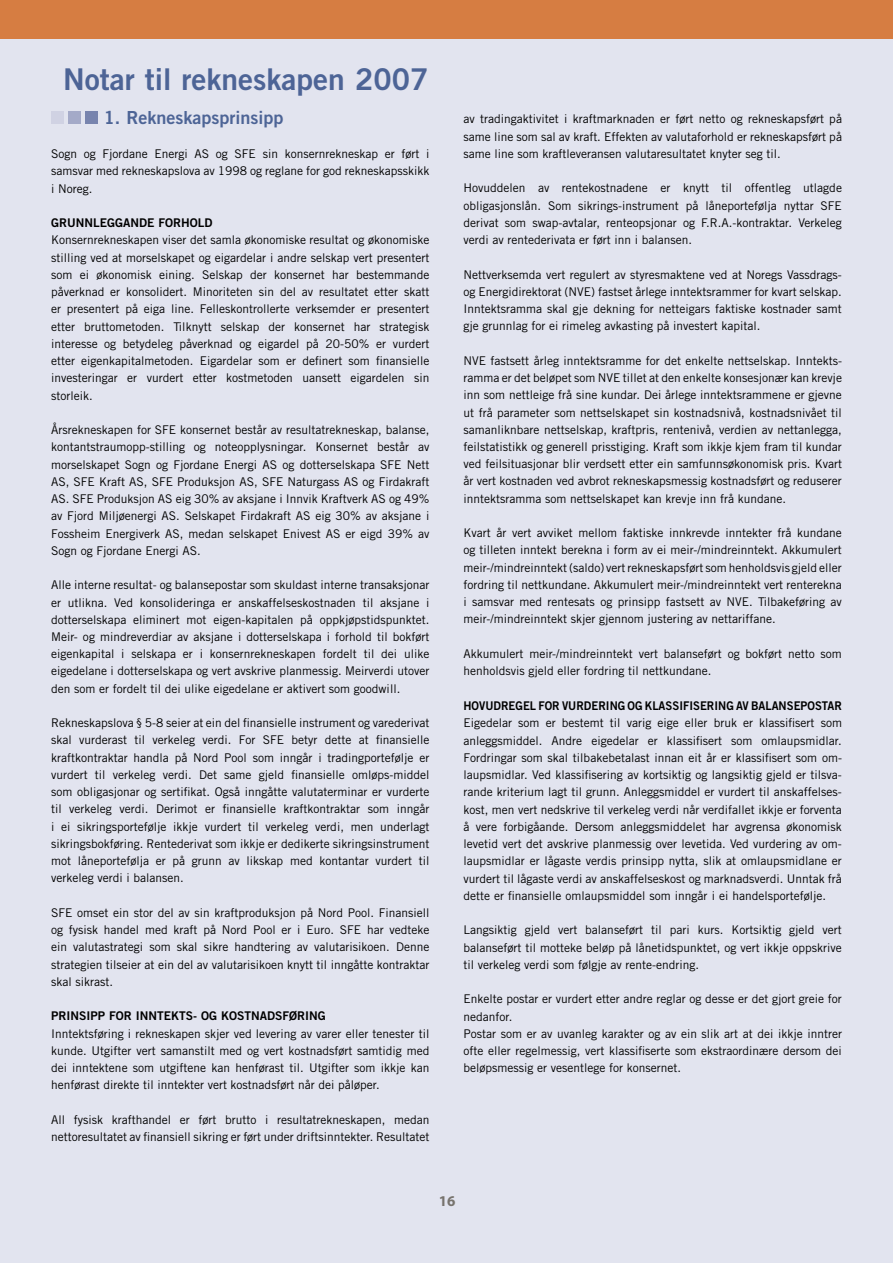
<style>
.page{position:relative;width:893px;height:1263px;background:#e2e4ef}
.page>*{position:absolute;margin:0;border:0;box-sizing:border-box;transform-origin:0 0}
.t1{font:30px "Trade Gothic Bold Two";color:#4d6496}
.t2{font:18px "Trade Gothic Bold Two";color:#4d6496}
.t3{font:700 15px "Myriad";color:#77736d}
.t4{font:12px/17.2px "Trade Gothic";color:#000;text-align:justify}
.t5{font:12px "Trade Gothic Bold Two";color:#000}
.t6{font:12px "Trade Gothic Bold Two";color:#000;scale:.94 1}
</style>
<div class="page">
<div style="left:0;top:0;width:893px;height:38px;background:#d67d42"></div>
<div style="left:51px;top:111px;width:13px;height:13px;background:#d0d2e3"></div>
<div style="left:68px;top:111px;width:13px;height:13px;background:#a4aac8"></div>
<div style="left:85px;top:111px;width:13px;height:13px;background:#7884ae"></div>
<h1 class="t1" style="left:63px;top:60px;width:367px">NOTAR TIL REKNESKAPEN 2007</h1>
<h2 class="t2" style="left:104px;top:106px;width:181px">1. REKNESKAPSPRINSIPP</h2>
<p class="t4" style="left:51px;top:145px;width:380px">Sogn og Fjordane Energi AS og SFE sin konsernrekneskap er ført i samsvar med rekneskapslova av 1998 og reglane for god rekneskapsskikk i Noreg.</p>
<p class="t5" style="left:51px;top:215px;width:163px">GRUNNLEGGANDE FORHOLD</p>
<p class="t4" style="left:51px;top:231px;width:380px">Konsernrekneskapen viser det samla økonomiske resultat og økonomiske stilling ved at morselskapet og eigardelar i andre selskap vert presentert som ei økonomisk eining. Selskap der konsernet har bestemmande påverknad er konsolidert. Minoriteten sin del av resultatet etter skatt er presentert på eiga line. Felleskontrollerte verksemder er presentert etter bruttometoden. Tilknytt selskap der konsernet har strategisk interesse og betydeleg påverknad og eigardel på 20-50% er vurdert etter eigenkapitalmetoden. Eigardelar som er definert som finansielle investeringar er vurdert etter kostmetoden uansett eigardelen sin storleik.</p>
<p class="t4" style="left:51px;top:421px;width:380px">Årsrekneskapen for SFE konsernet består av resultatrekneskap, balanse, kontantstraumopp-stilling og noteopplysningar. Konsernet består av morselskapet Sogn og Fjordane Energi AS og dotterselskapa SFE Nett AS, SFE Kraft AS, SFE Produksjon AS, SFE Naturgass AS og Firdakraft AS. SFE Produksjon AS eig 30% av aksjane i Innvik Kraftverk AS og 49% av Fjord Miljøenergi AS. Selskapet Firdakraft AS eig 30% av aksjane i Fossheim Energiverk AS, medan selskapet Enivest AS er eigd 39% av Sogn og Fjordane Energi AS.</p>
<p class="t4" style="left:51px;top:576px;width:380px">Alle interne resultat- og balansepostar som skuldast interne transaksjonar er utlikna. Ved konsolideringa er anskaffelseskostnaden til aksjane i dotterselskapa eliminert mot eigen-kapitalen på oppkjøpstidspunktet.<br>Meir- og mindreverdiar av aksjane i dotterselskapa i forhold til bokført eigenkapital i selskapa er i konsernrekneskapen fordelt til dei ulike eigedelane i dotterselskapa og vert avskrive planmessig. Meirverdi utover den som er fordelt til dei ulike eigedelane er aktivert som goodwill.</p>
<p class="t4" style="left:51px;top:714px;width:380px">Rekneskapslova § 5-8 seier at ein del finansielle instrument og varederivat skal vurderast til verkeleg verdi. For SFE betyr dette at finansielle kraftkontraktar handla på Nord Pool som inngår i tradingportefølje er vurdert til verkeleg verdi. Det same gjeld finansielle omløps-middel som obligasjonar og sertifikat. Også inngåtte valutaterminar er vurderte til verkeleg verdi. Derimot er finansielle kraftkontraktar som inngår i ei sikringsportefølje ikkje vurdert til verkeleg verdi, men underlagt sikringsbokføring. Rentederivat som ikkje er dedikerte sikringsinstrument mot låneportefølja er på grunn av likskap med kontantar vurdert til verkeleg verdi i balansen.</p>
<p class="t4" style="left:51px;top:904px;width:380px">SFE omset ein stor del av sin kraftproduksjon på Nord Pool. Finansiell og fysisk handel med kraft på Nord Pool er i Euro. SFE har vedteke ein valutastrategi som skal sikre handtering av valutarisikoen. Denne strategien tilseier at ein del av valutarisikoen knytt til inngåtte kontraktar skal sikrast.</p>
<p class="t5" style="left:51px;top:1009px;width:276px">PRINSIPP FOR INNTEKTS- OG KOSTNADSFØRING</p>
<p class="t4" style="left:51px;top:1025px;width:380px">Inntektsføring i rekneskapen skjer ved levering av varer eller tenester til kunde. Utgifter vert samanstilt med og vert kostnadsført samtidig med dei inntektene som utgiftene kan henførast til. Utgifter som ikkje kan henførast direkte til inntekter vert kostnadsført når dei påløper.</p>
<p class="t4" style="left:51px;top:1111px;width:380px">All fysisk krafthandel er ført brutto i resultatrekneskapen, medan nettoresultatet av finansiell sikring er ført under driftsinntekter. Resultatet</p>
<p class="t4" style="left:463px;top:110px;width:380px">av tradingaktivitet i kraftmarknaden er ført netto og rekneskapsført på same line som sal av kraft. Effekten av valutaforhold er rekneskapsført på same line som kraftleveransen valutaresultatet knyter seg til.</p>
<p class="t4" style="left:463px;top:179px;width:380px">Hovuddelen av rentekostnadene er knytt til offentleg utlagde obligasjonslån. Som sikrings-instrument på låneportefølja nyttar SFE derivat som swap-avtalar, renteopsjonar og F.R.A.-kontraktar. Verkeleg verdi av rentederivata er ført inn i balansen.</p>
<p class="t4" style="left:463px;top:265px;width:380px">Nettverksemda vert regulert av styresmaktene ved at Noregs Vassdrags&shy;og Energidirektorat (NVE) fastset årlege inntektsrammer for kvart selskap.<br>Inntektsramma skal gje dekning for netteigars faktiske kostnader samt gje grunnlag for ei rimeleg avkasting på investert kapital.</p>
<p class="t4" style="left:463px;top:352px;width:380px">NVE fastsett årleg inntektsramme for det enkelte nettselskap. Inntekts&shy;ramma er det beløpet som NVE tillet at den enkelte konsesjonær kan krevje inn som nettleige frå sine kundar. Dei årlege inntektsrammene er gjevne ut frå parameter som nettselskapet sin kostnadsnivå, kostnadsnivået til samanliknbare nettselskap, kraftpris, rentenivå, verdien av nettanlegga, feilstatistikk og generell prisstiging. Kraft som ikkje kjem fram til kundar ved feilsituasjonar blir verdsett etter ein samfunnsøkonomisk pris. Kvart år vert kostnaden ved avbrot rekneskapsmessig kostnadsført og reduserer inntektsramma som nettselskapet kan krevje inn frå kundane.</p>
<p class="t4" style="left:463px;top:524px;width:380px">Kvart år vert avviket mellom faktiske innkrevde inntekter frå kundane og tilleten inntekt berekna i form av ei meir-/mindreinntekt. Akkumulert meir-/mindreinntekt (saldo) vert rekneskapsført som henholdsvis gjeld eller fordring til nettkundane. Akkumulert meir-/mindreinntekt vert renterekna i samsvar med rentesats og prinsipp fastsett av NVE. Tilbakeføring av meir-/mindreinntekt skjer gjennom justering av nettariffane.</p>
<p class="t4" style="left:463px;top:645px;width:380px">Akkumulert meir-/mindreinntekt vert balanseført og bokført netto som henholdsvis gjeld eller fordring til nettkundane.</p>
<p class="t6" style="left:463px;top:698px;width:404px">HOVUDREGEL FOR VURDERING OG KLASSIFISERING AV BALANSEPOSTAR</p>
<p class="t4" style="left:463px;top:714px;width:380px">Eigedelar som er bestemt til varig eige eller bruk er klassifisert som anleggsmiddel. Andre eigedelar er klassifisert som omlaupsmidlar.<br>Fordringar som skal tilbakebetalast innan eit år er klassifisert som om&shy;laupsmidlar. Ved klassifisering av kortsiktig og langsiktig gjeld er tilsva&shy;rande kriterium lagt til grunn. Anleggsmiddel er vurdert til anskaffelses&shy;kost, men vert nedskrive til verkeleg verdi når verdifallet ikkje er forventa å vere forbigåande. Dersom anleggsmiddelet har avgrensa økonomisk levetid vert det avskrive planmessig over levetida. Ved vurdering av om&shy;laupsmidlar er lågaste verdis prinsipp nytta, slik at omlaupsmidlane er vurdert til lågaste verdi av anskaffelseskost og marknadsverdi. Unntak frå dette er finansielle omlaupsmiddel som inngår i ei handelsportefølje.</p>
<p class="t4" style="left:463px;top:921px;width:380px">Langsiktig gjeld vert balanseført til pari kurs. Kortsiktig gjeld vert balanseført til motteke beløp på lånetidspunktet, og vert ikkje oppskrive til verkeleg verdi som følgje av rente-endring.</p>
<p class="t4" style="left:463px;top:990px;width:380px;text-align:left">Enkelte postar er vurdert etter andre reglar og desse er det gjort greie for nedanfor.<br>Postar som er av uvanleg karakter og av ein slik art at dei ikkje inntrer ofte eller regelmessig, vert klassifiserte som ekstraordinære dersom dei beløpsmessig er vesentlege for konsernet.</p>
<p class="t3" style="left:439px;top:1193px;width:18px">16</p>
</div>
